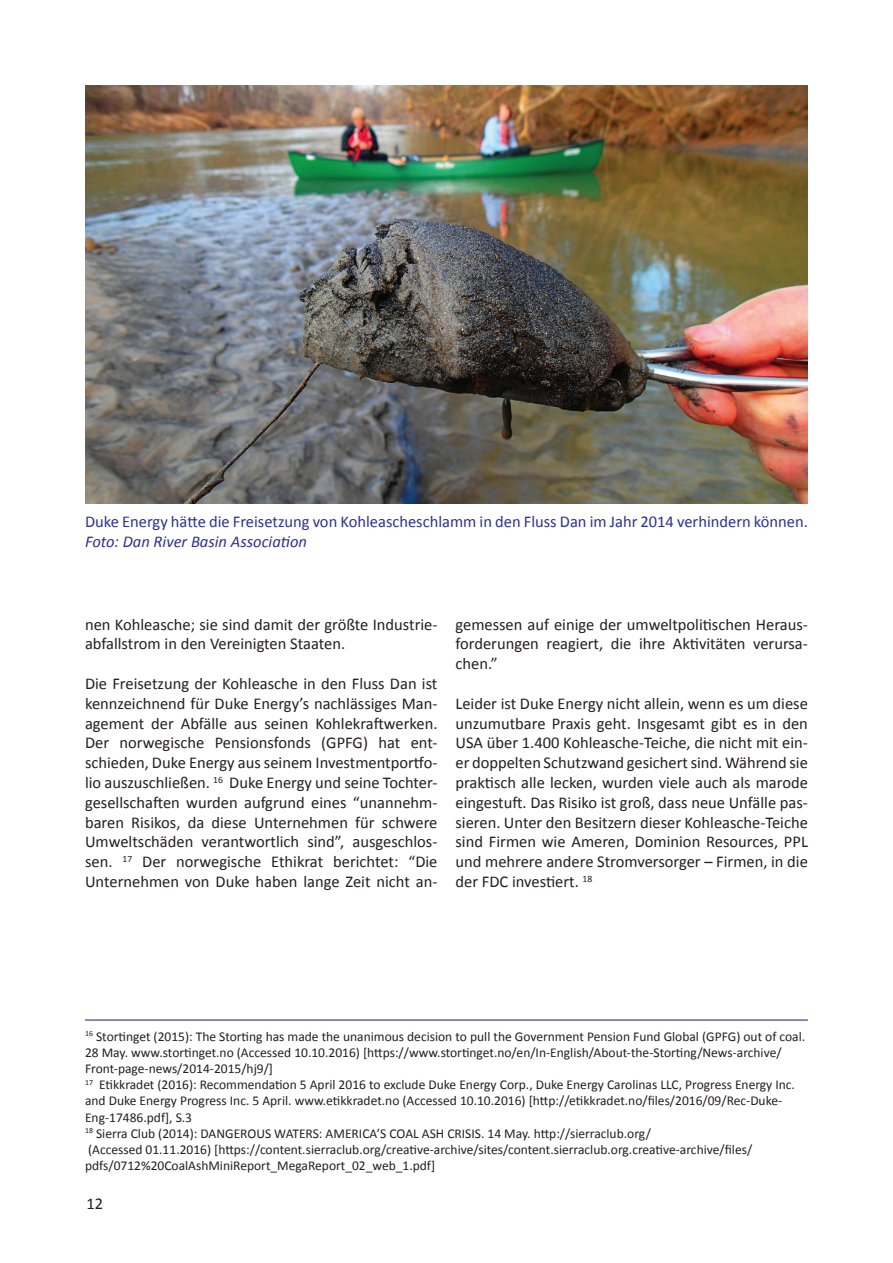
<style>
.page{position:relative;width:893px;height:1263px;background:#fff}
.page>*{position:absolute;margin:0;border:0;box-sizing:border-box;transform-origin:0 0}
.t1{font:16.5px/19.8px "Calibri";color:#231f20;text-align:justify}
.t2{font:16.5px "Calibri";color:#2e3092}
.t3{font:italic 16.5px "Calibri";color:#2e3092}
.t4{font:13.5px/16.2px "Calibri";color:#231f20}
</style>
<div class="page">
<img style="left:85px;top:85px;width:723px;height:418px">
<hr style="left:85px;top:1019px;width:723px;height:1px;background:#2e3092">
<p class="t2" style="left:85px;top:511px;width:724px">Duke Energy hätte die Freisetzung von Kohleascheschlamm in den Fluss Dan im Jahr 2014 verhindern können.</p>
<p class="t3" style="left:85px;top:530px;width:223px">Foto: Dan River Basin Association</p>
<p class="t1" style="left:85px;top:614px;width:354px">nen Kohleasche; sie sind damit der größte Industrie&shy;abfallstrom in den Vereinigten Staaten.</p>
<p class="t1" style="left:85px;top:674px;width:354px">Die Freisetzung der Kohleasche in den Fluss Dan ist kennzeichnend für Duke Energy’s nachlässiges Man&shy;agement der Abfälle aus seinen Kohlekraftwerken.<br>Der norwegische Pensionsfonds (GPFG) hat ent&shy;schieden, Duke Energy aus seinem Investmentportfo&shy;lio auszuschließen. <sup>16</sup> Duke Energy und seine Tochter&shy;gesellschaften wurden aufgrund eines “unannehm&shy;baren Risikos, da diese Unternehmen für schwere Umweltschäden verantwortlich sind”, ausgeschlos&shy;sen. <sup>17</sup> Der norwegische Ethikrat berichtet: “Die Unternehmen von Duke haben lange Zeit nicht an-</p>
<p class="t1" style="left:455px;top:614px;width:354px">gemessen auf einige der umweltpolitischen Heraus&shy;forderungen reagiert, die ihre Aktivitäten verursa&shy;chen.”</p>
<p class="t1" style="left:455px;top:693px;width:354px">Leider ist Duke Energy nicht allein, wenn es um diese unzumutbare Praxis geht. Insgesamt gibt es in den USA über 1.400 Kohleasche-Teiche, die nicht mit ein&shy;er doppelten Schutzwand gesichert sind. Während sie praktisch alle lecken, wurden viele auch als marode eingestuft. Das Risiko ist groß, dass neue Unfälle pas&shy;sieren. Unter den Besitzern dieser Kohleasche-Teiche sind Firmen wie Ameren, Dominion Resources, PPL und mehrere andere Stromversorger – Firmen, in die der FDC investiert. <sup>18</sup></p>
<p class="t4" style="left:85px;top:1028px;width:722px"><sup>16</sup> Stortinget (2015): The Storting has made the unanimous decision to pull the Government Pension Fund Global (GPFG) out of coal.<br>28 May. www.stortinget.no (Accessed 10.10.2016) [https://www.stortinget.no/en/In-English/About-the-Storting/News-archive/ Front-page-news/2014-2015/hj9/]<br><sup>17</sup> Etikkradet (2016): Recommendation 5 April 2016 to exclude Duke Energy Corp., Duke Energy Carolinas LLC, Progress Energy Inc. and Duke Energy Progress Inc. 5 April. www.etikkradet.no (Accessed 10.10.2016) [http://etikkradet.no/files/2016/09/Rec-Duke-Eng-17486.pdf], S.3<br><sup>18</sup> Sierra Club (2014): DANGEROUS WATERS: AMERICA’S COAL ASH CRISIS. 14 May. http://sierraclub.org/<br>(Accessed 01.11.2016) [https://content.sierraclub.org/creative-archive/sites/content.sierraclub.org.creative-archive/files/ pdfs/0712%20CoalAshMiniReport_MegaReport_02_web_1.pdf]</p>
<p class="t1" style="left:87px;top:1193px;width:18px">12</p>
</div>
